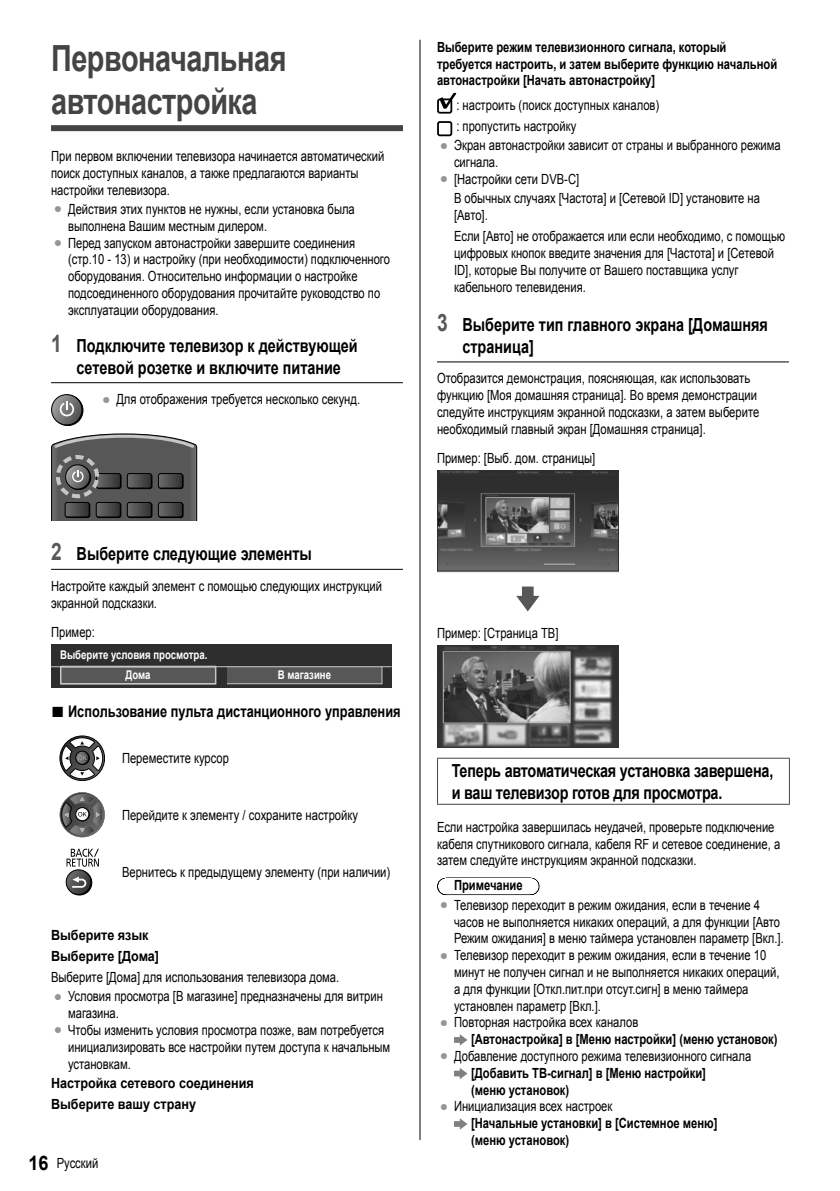
<style>
.page{position:relative;width:840px;height:1191px;background:#fff}
.page>*{position:absolute;margin:0;border:0;box-sizing:border-box;transform-origin:0 0}
.t1{font:700 36px/43.2px "Arial";letter-spacing:-.015em;color:#444;scale:.8 1}
.t2{font:700 18px/21.6px "Arial";color:#000;scale:.8 1}
.t3{font:700 16px "Arial";color:#000;scale:.8 1}
.t4{font:14px/16.8px "Arial";color:#000;scale:.8 1}
.t5{font:700 14px/16.8px "Arial";color:#000;scale:.8 1}
.t6{font:700 14px/21.4px "Arial";color:#000;scale:.9 1}
.t7{font:700 12px/20.6px "Arial";color:#fff;scale:.8 1}
.s1{color:#969696}
.s2{font-size:24px;color:#585858}
.s3{font-size:22px}
.s4{font-weight:700;font-size:20px}
.s5{font-weight:400;color:#969696}
.s6{font-weight:400}
</style>
<div class="page">
<hr style="left:419px;top:40px;width:1px;height:1100px;background:#000">
<div style="left:51px;top:125px;width:352px;height:6px;background:#444"></div>
<hr style="left:51px;top:382px;width:352px;height:1px;background:#000">
<hr style="left:51px;top:569px;width:352px;height:1px;background:#000">
<div style="left:53px;top:395px;width:30px;height:30px;background:#000;border-radius:50%"></div>
<div style="left:52px;top:395px;width:31px;height:31px;border:1px solid #000;border-radius:50%"></div>
<svg style="left:52px;top:394px;width:30px;height:31px"></svg>
<div style="left:51px;top:394px;width:31px;height:31px;border:1px solid #000;border-radius:50%"></div>
<svg style="left:60px;top:401px;width:20px;height:15px"></svg>
<svg style="left:51px;top:433px;width:146px;height:88px;background:#5e5e5e"></svg>
<div style="left:51px;top:644px;width:340px;height:43px;background:#2e2e2e"></div>
<div style="left:61px;top:665px;width:154px;height:20px;background:#575757"></div>
<svg style="left:226px;top:667px;width:156px;height:17px;background:#5d5d5d"></svg>
<div style="left:60px;top:666px;width:156px;height:18px;border:2px solid #c6c6c6"></div>
<hr style="left:51px;top:666px;width:340px;height:1px;background:#c6c6c6">
<svg style="left:60px;top:736px;width:44px;height:44px"></svg>
<svg style="left:60px;top:792px;width:45px;height:45px"></svg>
<div style="left:67px;top:870px;width:25px;height:25px;background:#000;border-radius:50%"></div>
<div style="left:67px;top:870px;width:25px;height:25px;border:1px solid #000;border-radius:50%"></div>
<svg style="left:66px;top:870px;width:25px;height:24px"></svg>
<div style="left:66px;top:869px;width:25px;height:26px;border:1px solid #000;border-radius:50%"></div>
<svg style="left:72px;top:876px;width:14px;height:11px"></svg>
<svg style="left:66px;top:848px;width:33px;height:18px"></svg>
<hr style="left:437px;top:361px;width:351px;height:1px;background:#000">
<svg style="left:445px;top:894px;width:86px;height:1px"></svg>
<svg style="left:440px;top:93px;width:16px;height:16px"></svg>
<div style="left:437px;top:98px;width:15px;height:16px;border:2px solid #000;border-radius:2px"></div>
<div style="left:437px;top:121px;width:15px;height:15px;border:2px solid #000;border-radius:2px"></div>
<img style="left:437px;top:470px;width:181px;height:102px">
<svg style="left:516px;top:586px;width:23px;height:25px"></svg>
<img style="left:437px;top:645px;width:181px;height:102px">
<hr style="left:437px;top:757px;width:352px;height:1px;background:#444">
<hr style="left:437px;top:758px;width:1px;height:45px;background:#444">
<hr style="left:437px;top:803px;width:352px;height:1px;background:#444">
<hr style="left:788px;top:758px;width:1px;height:45px;background:#444">
<svg style="left:454px;top:1034px;width:13px;height:11px"></svg>
<svg style="left:454px;top:1068px;width:13px;height:11px"></svg>
<svg style="left:454px;top:1118px;width:13px;height:11px"></svg>
<h1 class="t1" style="left:51px;top:36px;width:296px">Первоначальная автонастройка</h1>
<p class="t4" style="left:51px;top:148px;width:418px">При первом включении телевизора начинается автоматический поиск доступных каналов, а также предлагаются варианты настройки телевизора.</p>
<p class="t4" style="left:68px;top:201px;width:360px;text-indent:-14px"><span class="s1">●</span> Действия этих пунктов не нужны, если установка была выполнена Вашим местным дилером.</p>
<p class="t4" style="left:68px;top:234px;width:403px;text-indent:-14px"><span class="s1">●</span> Перед запуском автонастройки завершите соединения (стр.10 - 13) и настройку (при необходимости) подключенного оборудования. Относительно информации о настройке подсоединенного оборудования прочитайте руководство по эксплуатации оборудования.</p>
<p class="t2" style="left:51px;top:335px;width:384px;text-align:center"><span class="s2">1</span> Подключите телевизор к действующей сетевой розетке и включите питание</p>
<p class="t4" style="left:102px;top:391px;width:324px"><span class="s1">●</span> Для отображения требуется несколько секунд.</p>
<p class="t2" style="left:51px;top:543px;width:327px"><span class="s2">2</span> Выберите следующие элементы</p>
<p class="t4" style="left:51px;top:577px;width:415px">Настройте каждый элемент с помощью следующих инструкций экранной подсказки.</p>
<p class="t4" style="left:51px;top:624px;width:56px">Пример:</p>
<p class="t7" style="left:125px;top:644px;width:104px;text-indent:-65px">Выберите условия просмотра.<br>Дома</p>
<p class="t7" style="left:278px;top:665px;width:68px">В магазине</p>
<p class="t3" style="left:51px;top:702px;width:438px"><span class="s3">■</span> Использование пульта дистанционного управления</p>
<p class="t4" style="left:122px;top:750px;width:135px">Переместите курсор</p>
<p class="t4" style="left:122px;top:806px;width:296px">Перейдите к элементу / сохраните настройку</p>
<p class="t4" style="left:122px;top:864px;width:337px">Вернитесь к предыдущему элементу (при наличии)</p>
<p class="t6" style="left:51px;top:924px;width:121px">Выберите язык<br>Выберите [Дома]</p>
<p class="t4" style="left:51px;top:969px;width:361px">Выберите [Дома] для использования телевизора дома.</p>
<p class="t4" style="left:68px;top:988px;width:395px;text-indent:-14px"><span class="s1">●</span> Условия просмотра [В магазине] предназначены для витрин магазина.</p>
<p class="t4" style="left:68px;top:1021px;width:404px;text-indent:-14px"><span class="s1">●</span> Чтобы изменить условия просмотра позже, вам потребуется инициализировать все настройки путем доступа к начальным установкам.</p>
<p class="t6" style="left:51px;top:1072px;width:227px">Настройка сетевого соединения<br>Выберите вашу страну</p>
<p class="t4" style="left:28px;top:1154px;width:89px"><span class="s4">16</span> Русский</p>
<p class="t5" style="left:437px;top:38px;width:426px">Выберите режим телевизионного сигнала, который требуется настроить, и затем выберите функцию начальной автонастройки [Начать автонастройку]</p>
<p class="t4" style="left:456px;top:94px;width:255px;line-height:21.4px">: настроить (поиск доступных каналов) : пропустить настройку</p>
<p class="t4" style="left:454px;top:137px;width:410px;text-indent:-14px"><span class="s1">●</span> Экран автонастройки зависит от страны и выбранного режима сигнала.</p>
<p class="t4" style="left:454px;top:170px;width:384px;line-height:19px;text-indent:-14px"><span class="s1">●</span> [Настройки сети DVB-C]<br>В обычных случаях [Частота] и [Сетевой ID] установите на</p>
<p class="t4" style="left:454px;top:204px;width:415px;line-height:21.4px">[Авто].<br>Если [Авто] не отображается или если необходимо, с помощью</p>
<p class="t4" style="left:454px;top:245px;width:401px">цифровых кнопок введите значения для [Частота] и [Сетевой<br>ID], которые Вы получите от Вашего поставщика услуг кабельного телевидения.</p>
<p class="t2" style="left:462px;top:314px;width:383px;text-indent:-26px"><span class="s2">3</span> Выберите тип главного экрана [Домашняя страница]</p>
<p class="t4" style="left:437px;top:370px;width:404px">Отобразится демонстрация, поясняющая, как использовать функцию [Моя домашняя страница]. Во время демонстрации следуйте инструкциям экранной подсказки, а затем выберите необходимый главный экран [Домашняя страница].</p>
<p class="t4" style="left:437px;top:450px;width:199px">Пример: [Выб. дом. cтраницы]</p>
<p class="t4" style="left:437px;top:625px;width:153px">Пример: [Страница ТВ]</p>
<p class="t2" style="left:451px;top:760px;width:403px">Теперь автоматическая установка завершена, и ваш телевизор готов для просмотра.</p>
<p class="t4" style="left:437px;top:818px;width:430px">Если настройка завершилась неудачей, проверьте подключение кабеля спутникового сигнала, кабеля RF и сетевое соединение, а затем следуйте инструкциям экранной подсказки.</p>
<p class="t5" style="left:454px;top:877px;width:87px">Примечание</p>
<p class="t4" style="left:454px;top:896px;width:413px;text-indent:-14px"><span class="s1">●</span> Телевизор переходит в режим ожидания, если в течение 4 часов не выполняется никаких операций, а для функции [Авто<br>Режим ожидания] в меню таймера установлен параметр [Вкл.].</p>
<p class="t4" style="left:454px;top:947px;width:408px;text-indent:-14px"><span class="s1">●</span> Телевизор переходит в режим ожидания, если в течение 10 минут не получен сигнал и не выполняется никаких операций, а для функции [Откл.пит.при отсут.сигн] в меню таймера установлен параметр [Вкл.].</p>
<p class="t5" style="left:471px;top:1014px;width:384px;text-indent:-31px"><span class="s5">●</span> <span class="s6">Повторная настройка всех каналов<br></span>[Автонастройка] в [Меню настройки] (меню установок)</p>
<p class="t5" style="left:471px;top:1047px;width:351px;text-indent:-31px"><span class="s5">●</span> <span class="s6">Добавление доступного режима телевизионного сигнала </span>[Добавить ТВ-сигнал] в [Меню настройки]<br>(меню установок)</p>
<p class="t5" style="left:471px;top:1098px;width:309px;text-indent:-31px"><span class="s5">●</span> <span class="s6">Инициализация всех настроек<br></span>[Начальные установки] в [Системное меню] (меню установок)</p>
</div>
